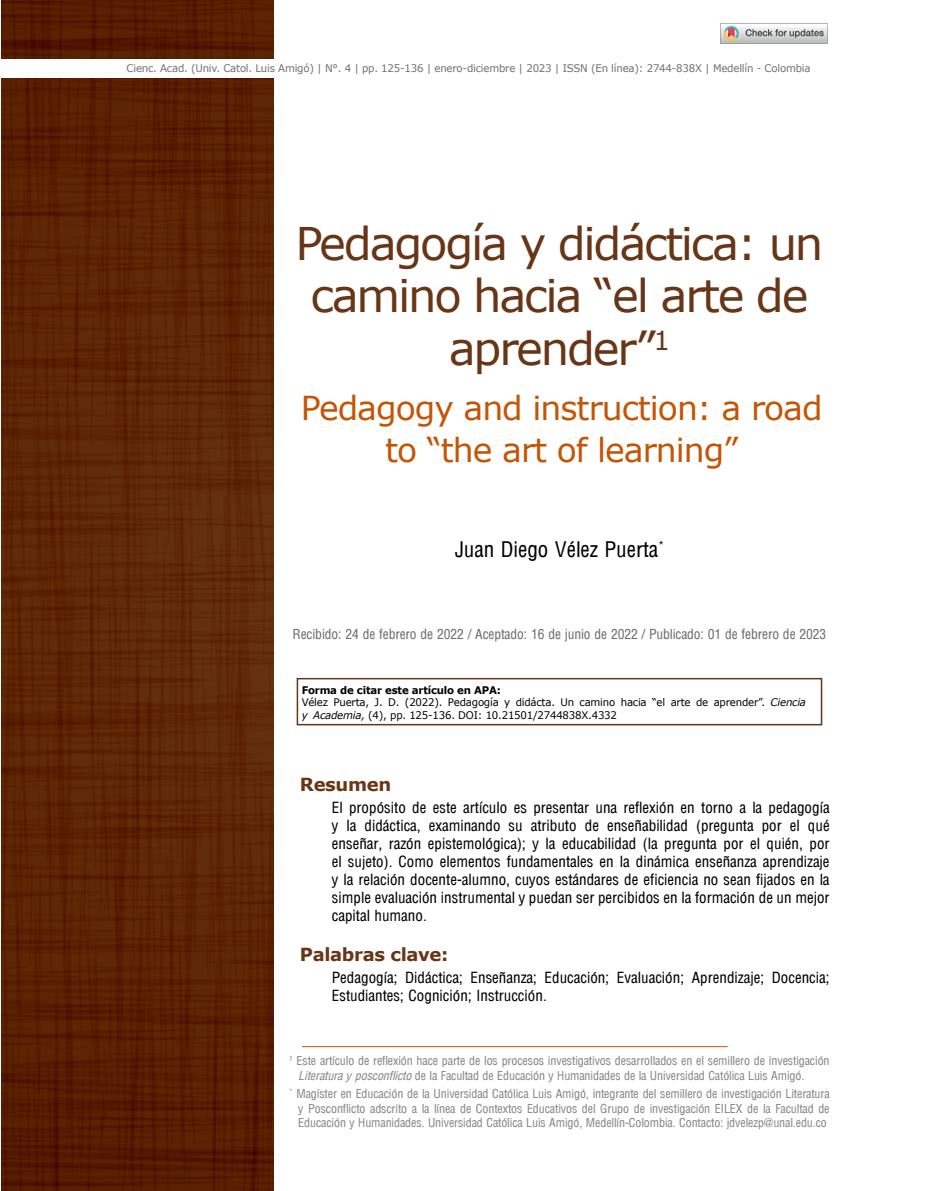
<style>
.page{position:relative;width:936px;height:1191px;background:#fff}
.page>*{position:absolute;margin:0;border:0;box-sizing:border-box;transform-origin:0 0}
.t1{font:45px/52.5px "Verdana";letter-spacing:-.05em;color:#683516;text-align:center}
.t2{font:33px/42px "Verdana";letter-spacing:-.03em;color:#c45506;text-align:center}
.t3{font:21px "Arena Condensed";color:#000}
.t4{font:700 18px "Verdana";letter-spacing:-.02em;color:#683516}
.t5{font:15px/18px "Arena Condensed";color:#000;text-align:justify}
.t6{font:13.5px "Arena Condensed";letter-spacing:-.01em;color:#706f6f}
.t7{font:12px/14.4px "Arena Condensed";letter-spacing:-.01em;color:#878787}
.t8{font:10.5px/12.6px "Verdana";letter-spacing:-.02em;color:#000}
.t9{font:10.5px "Verdana";letter-spacing:-.02em;color:#706f6f}
.s1{font-weight:700}
.s2{font-style:italic}
.s3{font-family:"Arena";font-style:italic;font-stretch:condensed}
</style>
<div class="page">
<img style="left:1px;top:0;width:272px;height:1191px">
<div style="left:1px;top:60px;width:934px;height:18px;background:#fff"></div>
<div style="left:296px;top:678px;width:526px;height:47px;border:2px solid #683516"></div>
<hr style="left:302px;top:1046px;width:425px;height:1px;background:#c45506">
<img style="left:720px;top:23px;width:107px;height:20px">
<p class="t9" style="left:127px;top:61px;width:685px">Cienc. Acad. (Univ. Catol. Luis Amigó) | N°. 4 | pp. 125-136 | enero-diciembre | 2023 | ISSN (En línea): 2744-838X | Medellín - Colombia</p>
<h1 class="t1" style="left:295px;top:217px;width:529px">Pedagogía y didáctica: un camino hacia “el arte de aprender”<sup>1</sup></h1>
<h2 class="t2" style="left:301px;top:386px;width:523px">Pedagogy and instruction: a road to “the art of learning”</h2>
<h3 class="t3" style="left:454px;top:537px;width:211px">Juan Diego Vélez Puerta<sup>*</sup></h3>
<p class="t6" style="left:292px;top:626px;width:535px">Recibido: 24 de febrero de 2022 / Aceptado: 16 de junio de 2022 / Publicado: 01 de febrero de 2023</p>
<p class="t8" style="left:301px;top:683px;width:506px"><span class="s1">Forma de citar este artículo en APA:<br></span>Vélez Puerta, J. D. (2022). Pedagogía y didácta. Un camino hacia “el arte de aprender”. <span class="s2">Ciencia y Academia,</span> (4), pp. 125-136. DOI: 10.21501/2744838X.4332</p>
<p class="t4" style="left:300px;top:772px;width:93px">Resumen</p>
<p class="t5" style="left:332px;top:799px;width:499px">El propósito de este artículo es presentar una reflexión en torno a la pedagogía y la didáctica, examinando su atributo de enseñabilidad (pregunta por el qué enseñar, razón epistemológica); y la educabilidad (la pregunta por el quién, por el sujeto). Como elementos fundamentales en la dinámica enseñanza aprendizaje y la relación docente-alumno, cuyos estándares de eficiencia no sean fijados en la simple evaluación instrumental y puedan ser percibidos en la formación de un mejor capital humano.</p>
<p class="t4" style="left:300px;top:942px;width:150px">Palabras clave:</p>
<p class="t5" style="left:332px;top:969px;width:499px">Pedagogía; Didáctica; Enseñanza; Educación; Evaluación; Aprendizaje; Docencia;<br>Estudiantes; Cognición; Instrucción.</p>
<p class="t7" style="left:298px;top:1053px;width:533px;text-indent:-9px"><sup>1</sup> Este artículo de reflexión hace parte de los procesos investigativos desarrollados en el semillero de investigación<br><span class="s3">Literatura y posconflicto</span> de la Facultad de Educación y Humanidades de la Universidad Católica Luis Amigó.</p>
<p class="t7" style="left:298px;top:1087px;width:533px;text-align:justify;text-indent:-9px"><sup>*</sup> Magíster en Educación de la Universidad Católica Luis Amigó, integrante del semillero de investigación Literatura y Posconflicto adscrito a la línea de Contextos Educativos del Grupo de investigación EILEX de la Facultad de Educación y Humanidades. Universidad Católica Luis Amigó, Medellín-Colombia. Contacto: jdvelezp@unal.edu.co</p>
</div>
